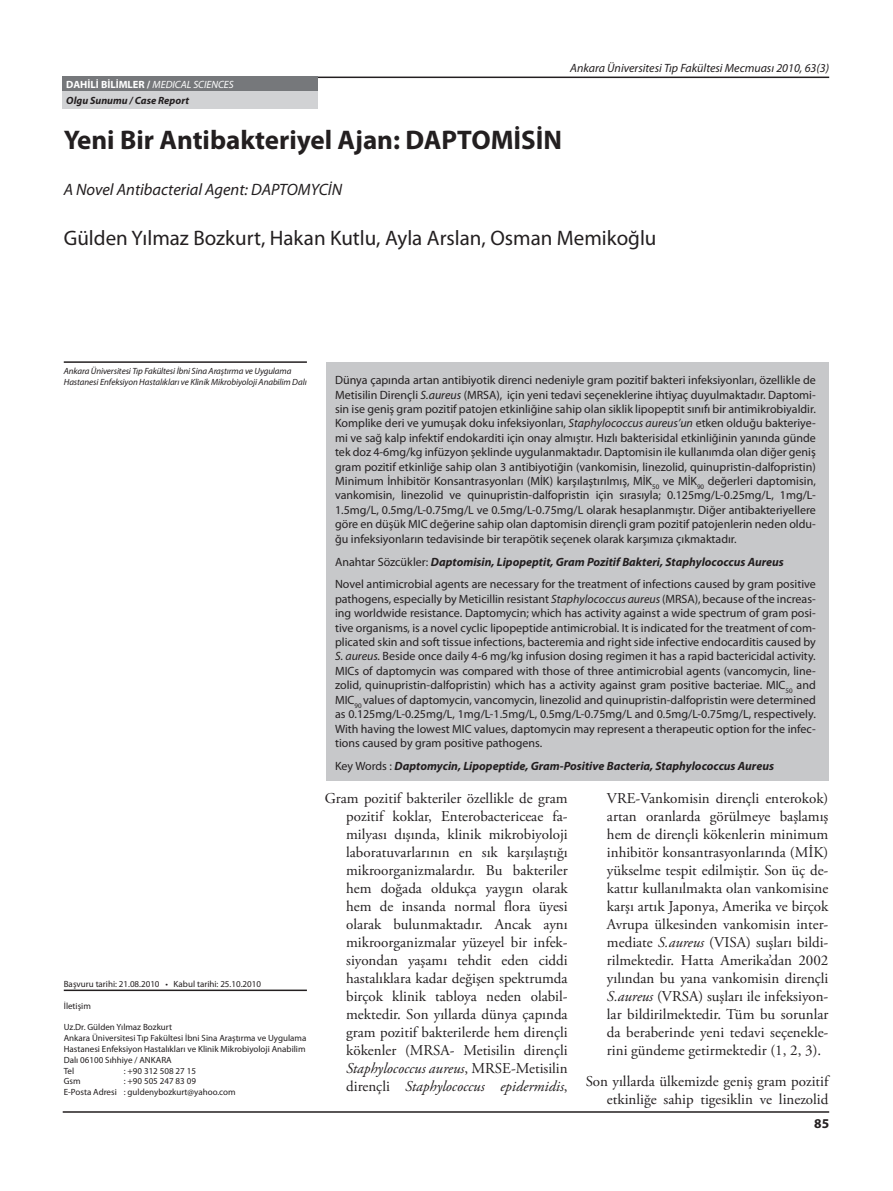
<style>
.page{position:relative;width:893px;height:1191px;background:#fff}
.page>*{position:absolute;margin:0;border:0;box-sizing:border-box;transform-origin:0 0}
.BOLUM_BASI{font:700 27px "Myriad Pro";color:#231f20}
.YAZAR_ADI{font:21px "Myriad Pro";color:#231f20}
.ing_baslik{font:italic 16.5px "Myriad Pro";color:#231f20}
.GÖDE_METNİ{font:15px/18px "Adobe Garamond Pro";color:#231f20;text-align:justify}
.t1{font:700 13.5px "Myriad Pro";color:#231f20}
.BOLUM_BASI_PARAGRAF{font:12px/14.4px "Myriad Pro";color:#231f20;text-align:justify}
.BOLUM_BASI_PARAGRAF-2{font:italic 700 12px "Myriad Pro";color:#231f20}
.t2{font:italic 12px "Myriad Pro";color:#231f20}
.t3{font:700 10.5px "Myriad Pro";color:#fff}
.t4{font:italic 700 10.5px "Myriad Pro";color:#231f20}
.adres_bilgi{font:9px "Myriad Pro";color:#231f20}
.görev_yerleri{font:italic 9px/10.8px "Myriad Pro";letter-spacing:-.01em;color:#231f20}
.s1{font-weight:400;font-style:italic}
.s2{font-style:italic}
.s3{font-weight:400;font-style:normal}
</style>
<div class="page">
<hr style="left:63px;top:77px;width:766px;height:1px;background:#231f20">
<hr style="left:63px;top:1111px;width:766px;height:1px;background:#231f20">
<div style="left:63px;top:90px;width:255px;height:19px;background:#d1d2d4"></div>
<div style="left:63px;top:77px;width:255px;height:14px;background:#76787b"></div>
<hr style="left:64px;top:361px;width:243px;height:2px;background:#231f20">
<hr style="left:64px;top:989px;width:243px;height:2px;background:#231f20">
<div style="left:326px;top:362px;width:502px;height:418px;background:#c7c8ca"></div>
<p class="t3" style="left:66px;top:77px;width:169px">DAHİLİ BİLİMLER / <span class="s1">MEDICAL SCIENCES</span></p>
<p class="t4" style="left:66px;top:94px;width:124px">Olgu Sunumu / Case Report</p>
<p class="t2" style="left:570px;top:60px;width:260px">Ankara Üniversitesi Tıp Fakültesi Mecmuası 2010, 63(3)</p>
<p class="BOLUM_BASI" style="left:64px;top:123px;width:500px">Yeni Bir Antibakteriyel Ajan: DAPTOMİSİN</p>
<p class="ing_baslik" style="left:64px;top:179px;width:280px">A Novel Antibacterial Agent: DAPTOMYCİN</p>
<p class="YAZAR_ADI" style="left:64px;top:225px;width:594px">Gülden Yılmaz Bozkurt, Hakan Kutlu, Ayla Arslan, Osman Memikoğlu</p>
<p class="görev_yerleri" style="left:64px;top:366px;width:244px">Ankara Üniversitesi Tıp Fakültesi İbni Sina Araştırma ve Uygulama<br>Hastanesi Enfeksiyon Hastalıkları ve Klinik Mikrobiyoloji Anabilim Dalı</p>
<p class="adres_bilgi" style="left:64px;top:978px;width:199px">Başvuru tarihi: 21.08.2010 • Kabul tarihi: 25.10.2010</p>
<p class="adres_bilgi" style="left:64px;top:1000px;width:29px">İletişim</p>
<p class="adres_bilgi" style="left:64px;top:1021px;width:110px">Uz.Dr. Gülden Yılmaz Bozkurt</p>
<p class="adres_bilgi" style="left:64px;top:1032px;width:244px">Ankara Üniversitesi Tıp Fakültesi İbni Sina Araştırma ve Uygulama</p>
<p class="adres_bilgi" style="left:64px;top:1043px;width:243px">Hastanesi Enfeksiyon Hastalıkları ve Klinik Mikrobiyoloji Anabilim</p>
<p class="adres_bilgi" style="left:64px;top:1054px;width:109px">Dalı 06100 Sıhhiye / ANKARA</p>
<p class="adres_bilgi" style="left:64px;top:1065px;width:12px">Tel</p>
<p class="adres_bilgi" style="left:124px;top:1065px;width:74px">: +90 312 508 27 15</p>
<p class="adres_bilgi" style="left:64px;top:1075px;width:18px">Gsm</p>
<p class="adres_bilgi" style="left:124px;top:1075px;width:74px">: +90 505 247 83 09</p>
<p class="adres_bilgi" style="left:64px;top:1086px;width:173px">E-Posta Adresi : guldenybozkurt@yahoo.com</p>
<p class="BOLUM_BASI_PARAGRAF" style="left:335px;top:373px;width:482px">Dünya çapında artan antibiyotik direnci nedeniyle gram pozitif bakteri infeksiyonları, özellikle de Metisilin Dirençli <span class="s2">S.aureus</span> (MRSA), için yeni tedavi seçeneklerine ihtiyaç duyulmaktadır. Daptomi&shy;sin ise geniş gram pozitif patojen etkinliğine sahip olan siklik lipopeptit sınıfı bir antimikrobiyaldir.<br>Komplike deri ve yumuşak doku infeksiyonları, <span class="s2">Staphylococcus aureus’un</span> etken olduğu bakteriye&shy;mi ve sağ kalp infektif endokarditi için onay almıştır. Hızlı bakterisidal etkinliğinin yanında günde tek doz 4-6mg/kg infüzyon şeklinde uygulanmaktadır. Daptomisin ile kullanımda olan diğer geniş gram pozitif etkinliğe sahip olan 3 antibiyotiğin (vankomisin, linezolid, quinupristin-dalfopristin)<br>Minimum İnhibitör Konsantrasyonları (MİK) karşılaştırılmış, MİK<sub>50</sub> ve MİK<sub>90</sub> değerleri daptomisin, vankomisin, linezolid ve quinupristin-dalfopristin için sırasıyla; 0.125mg/L-0.25mg/L, 1mg/L-1.5mg/L, 0.5mg/L-0.75mg/L ve 0.5mg/L-0.75mg/L olarak hesaplanmıştır. Diğer antibakteriyellere göre en düşük MIC değerine sahip olan daptomisin dirençli gram pozitif patojenlerin neden oldu&shy;ğu infeksiyonların tedavisinde bir terapötik seçenek olarak karşımıza çıkmaktadır.</p>
<p class="BOLUM_BASI_PARAGRAF-2" style="left:335px;top:553px;width:450px"><span class="s3">Anahtar Sözcükler:</span> Daptomisin, Lipopeptit, Gram Pozitif Bakteri, Staphylococcus Aureus</p>
<p class="BOLUM_BASI_PARAGRAF" style="left:335px;top:577px;width:482px">Novel antimicrobial agents are necessary for the treatment of infections caused by gram positive pathogens, especially by Meticillin resistant <span class="s2">Staphylococcus aureus</span> (MRSA), because of the increas&shy;ing worldwide resistance. Daptomycin; which has activity against a wide spectrum of gram posi&shy;tive organisms, is a novel cyclic lipopeptide antimicrobial. It is indicated for the treatment of com&shy;plicated skin and soft tissue infections, bacteremia and right side infective endocarditis caused by <span class="s2">S. aureus.</span> Beside once daily 4-6 mg/kg infusion dosing regimen it has a rapid bactericidal activity.<br>MICs of daptomycin was compared with those of three antimicrobial agents (vancomycin, line&shy;zolid, quinupristin-dalfopristin) which has a activity against gram positive bacteriae. MIC<sub>50</sub> and MIC<sub>90</sub> values of daptomycin, vancomycin, linezolid and quinupristin-dalfopristin were determined as 0.125mg/L-0.25mg/L, 1mg/L-1.5mg/L, 0.5mg/L-0.75mg/L and 0.5mg/L-0.75mg/L, respectively.<br>With having the lowest MIC values, daptomycin may represent a therapeutic option for the infec&shy;tions caused by gram positive pathogens.</p>
<p class="BOLUM_BASI_PARAGRAF-2" style="left:335px;top:758px;width:440px"><span class="s3">Key Words :</span> Daptomycin, Lipopeptide, Gram-Positive Bacteria, Staphylococcus Aureus</p>
<p class="GÖDE_METNİ" style="left:346px;top:790px;width:223px;text-indent:-21px">Gram pozitif bakteriler özellikle de gram pozitif koklar, Enterobactericeae fa&shy;milyası dışında, klinik mikrobiyoloji laboratuvarlarının en sık karşılaştığı mikroorganizmalardır. Bu bakteriler hem doğada oldukça yaygın olarak hem de insanda normal flora üyesi olarak bulunmaktadır. Ancak aynı mikroorganizmalar yüzeyel bir infek&shy;siyondan yaşamı tehdit eden ciddi hastalıklara kadar değişen spektrumda birçok klinik tabloya neden olabil&shy;mektedir. Son yıllarda dünya çapında gram pozitif bakterilerde hem dirençli kökenler (MRSA- Metisilin dirençli <span class="s2">Staphylococcus aureus</span>, MRSE-Metisilin dirençli <span class="s2">Staphylococcus epidermidis</span>,</p>
<p class="GÖDE_METNİ" style="left:607px;top:790px;width:223px">VRE-Vankomisin dirençli enterokok) artan oranlarda görülmeye başlamış hem de dirençli kökenlerin minimum inhibitör konsantrasyonlarında (MİK) yükselme tespit edilmiştir. Son üç de&shy;kattır kullanılmakta olan vankomisine karşı artık Japonya, Amerika ve birçok Avrupa ülkesinden vankomisin inter&shy;mediate <span class="s2">S.aureus</span> (VISA) suşları bildi&shy;rilmektedir. Hatta Amerika’dan 2002 yılından bu yana vankomisin dirençli <span class="s2">S.aureus</span> (VRSA) suşları ile infeksiyon&shy;lar bildirilmektedir. Tüm bu sorunlar da beraberinde yeni tedavi seçenekle&shy;rini gündeme getirmektedir (1, 2, 3).</p>
<p class="GÖDE_METNİ" style="left:586px;top:1072px;width:244px;text-align:right">Son yıllarda ülkemizde geniş gram pozitif etkinliğe sahip tigesiklin ve linezolid</p>
<p class="t1" style="left:814px;top:1114px;width:16px">85</p>
</div>
